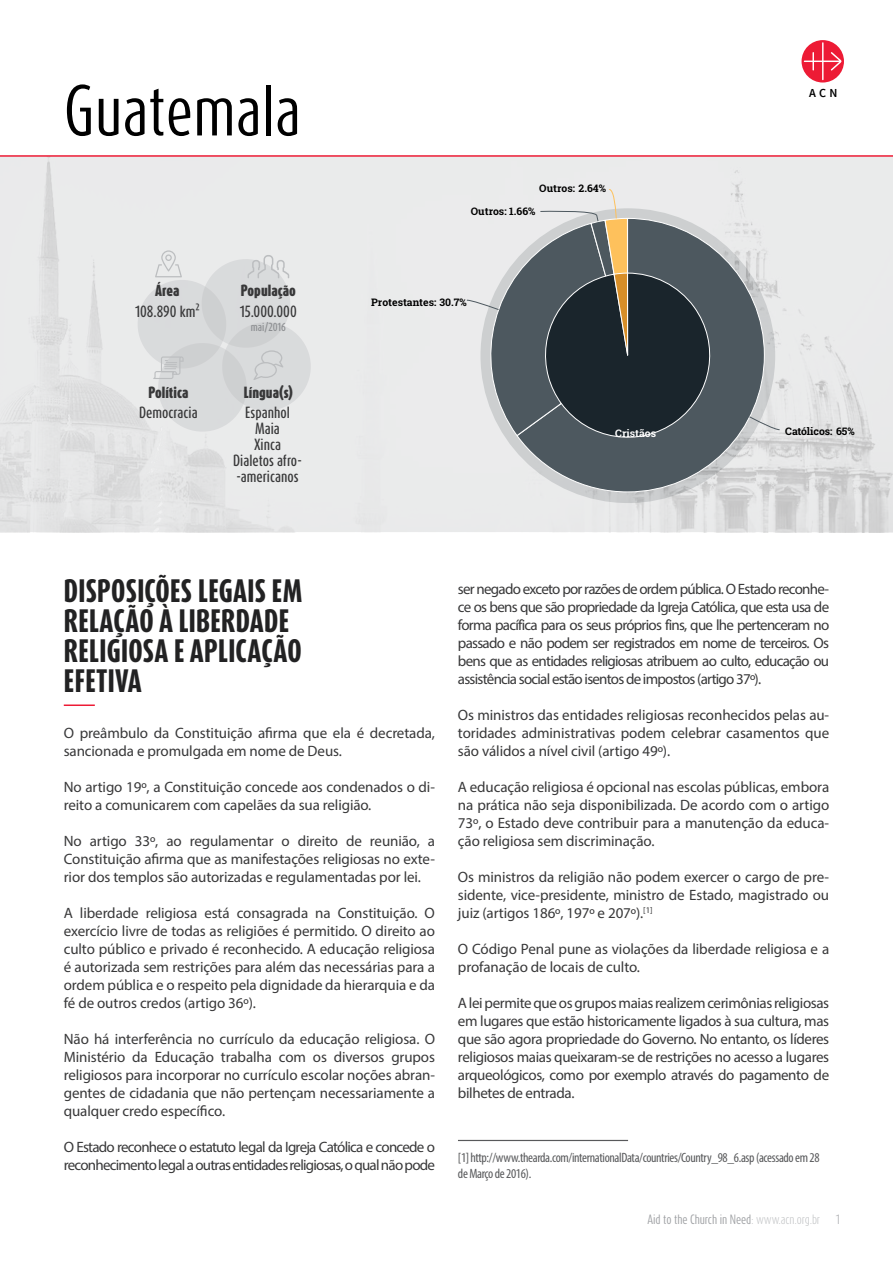
<style>
.page{position:relative;width:893px;height:1263px;background:#fff}
.page>*{position:absolute;margin:0;border:0;box-sizing:border-box;transform-origin:0 0}
.t1{font:60px "Dax Compact OT";color:#000}
.t2{font:800 27px/30px "Dax Compact OT";letter-spacing:.01em;color:#222223}
.t3{font:15px/18px "Myriad Pro";letter-spacing:-.005em;color:#383839;text-align:justify}
.t4{font:15px/18px "Myriad Pro";letter-spacing:-.05em;color:#383839}
.t5{font:condensed 13.5px/16.2px "Myriad Pro";letter-spacing:-.025em;color:#58595b}
.t6{font:500 13.5px/16.2px "Dax Compact OT";color:#383839;text-align:center}
.t7{font:900 13.5px "Dax Compact OT";letter-spacing:.005em;color:#383839}
.t8{font:600 12.3px "Source Sans Pro";color:#000}
.t9{font:11.25px "Dax Compact OT";letter-spacing:-.01em;color:#9fa1a4}
.t10{font:300 11.25px "Dax Compact OT";color:#9fa1a4}
.t11{font:700 10.5px "Roboto Slab";color:#000}
.t12{font:700 10.5px "Roboto Slab";color:#fff}
.t13{font:500 9.75px "Dax Compact OT";color:#8b8d90}
.s1{font-weight:300;color:#bcbec0}
</style>
<div class="page">
<img style="left:0;top:157px;width:893px;height:375px">
<hr style="left:0;top:155px;width:893px;height:2px;background:#ed1b35">
<svg style="left:132px;top:250px;width:184px;height:187px"></svg>
<svg style="left:801px;top:40px;width:43px;height:43px"></svg>
<svg style="left:804px;top:42px;width:37px;height:38px"></svg>
<svg style="left:516px;top:431px;width:249px;height:61px"></svg>
<svg style="left:466px;top:210px;width:314px;height:221px"></svg>
<svg style="left:473px;top:188px;width:260px;height:273px"></svg>
<hr style="left:64px;top:704px;width:31px;height:2px;background:#ed1b35">
<hr style="left:458px;top:1140px;width:170px;height:1px;background:#58595b">
<h1 class="t1" style="left:64px;top:71px;width:239px">Guatemala</h1>
<p class="t7" style="left:155px;top:281px;width:26px">Área</p>
<p class="t6" style="left:135px;top:303px;width:66px">108.890 km²</p>
<p class="t7" style="left:241px;top:281px;width:57px">População</p>
<p class="t6" style="left:240px;top:303px;width:58px">15.000.000</p>
<p class="t13" style="left:251px;top:320px;width:37px">mai/2016</p>
<p class="t7" style="left:148px;top:383px;width:41px">Política</p>
<p class="t7" style="left:244px;top:383px;width:51px">Língua(s)</p>
<p class="t6" style="left:139px;top:404px;width:60px">Democracia</p>
<p class="t6" style="left:233px;top:404px;width:70px">Espanhol<br>Maia<br>Xinca<br>Dialetos afro--americanos</p>
<p class="t11" style="left:539px;top:181px;width:68px">Outros: 2.64%</p>
<p class="t11" style="left:471px;top:204px;width:66px">Outros: 1.66%</p>
<p class="t11" style="left:371px;top:295px;width:97px">Protestantes: 30.7%</p>
<p class="t8" style="left:809px;top:85px;width:30px">ACN</p>
<p class="t12" style="left:615px;top:426px;width:42px">Cristãos</p>
<p class="t11" style="left:785px;top:424px;width:71px">Católicos: 65%</p>
<h2 class="t2" style="left:64px;top:575px;width:240px">DISPOSIÇÕES LEGAIS EM<br>RELAÇÃO À LIBERDADE<br>RELIGIOSA E APLICAÇÃO<br>EFETIVA</h2>
<p class="t3" style="left:64px;top:724px;width:373px">O preâmbulo da Constituição afirma que ela é decretada, sancionada e promulgada em nome de Deus.</p>
<p class="t3" style="left:64px;top:778px;width:373px">No artigo 19º, a Constituição concede aos condenados o di&shy;reito a comunicarem com capelães da sua religião.</p>
<p class="t3" style="left:64px;top:832px;width:373px">No artigo 33º, ao regulamentar o direito de reunião, a Constituição afirma que as manifestações religiosas no exte&shy;rior dos templos são autorizadas e regulamentadas por lei.</p>
<p class="t3" style="left:64px;top:904px;width:373px">A liberdade religiosa está consagrada na Constituição. O exercício livre de todas as religiões é permitido. O direito ao culto público e privado é reconhecido. A educação religiosa é autorizada sem restrições para além das necessárias para a ordem pública e o respeito pela dignidade da hierarquia e da fé de outros credos (artigo 36º).</p>
<p class="t3" style="left:64px;top:1030px;width:373px">Não há interferência no currículo da educação religiosa. O Ministério da Educação trabalha com os diversos grupos religiosos para incorporar no currículo escolar noções abran&shy;gentes de cidadania que não pertençam necessariamente a qualquer credo específico.</p>
<p class="t4" style="left:64px;top:1138px;width:373px">O Estado reconhece o estatuto legal da Igreja Católica e concede o reconhecimento legal a outras entidades religiosas, o qual não pode</p>
<p class="t3" style="left:458px;top:580px;width:373px">ser negado exceto por razões de ordem pública. O Estado reconhe&shy;ce os bens que são propriedade da Igreja Católica, que esta usa de forma pacífica para os seus próprios fins, que lhe pertenceram no passado e não podem ser registrados em nome de terceiros. Os bens que as entidades religiosas atribuem ao culto, educação ou assistência social estão isentos de impostos (artigo 37º).</p>
<p class="t3" style="left:458px;top:706px;width:373px">Os ministros das entidades religiosas reconhecidos pelas au&shy;toridades administrativas podem celebrar casamentos que são válidos a nível civil (artigo 49º).</p>
<p class="t3" style="left:458px;top:778px;width:373px">A educação religiosa é opcional nas escolas públicas, embora na prática não seja disponibilizada. De acordo com o artigo 73º, o Estado deve contribuir para a manutenção da educa&shy;ção religiosa sem discriminação.</p>
<p class="t3" style="left:458px;top:868px;width:373px">Os ministros da religião não podem exercer o cargo de pre&shy;sidente, vice-presidente, ministro de Estado, magistrado ou juiz (artigos 186º, 197º e 207º).<sup>[1]</sup></p>
<p class="t3" style="left:458px;top:940px;width:373px">O Código Penal pune as violações da liberdade religiosa e a profanação de locais de culto.</p>
<p class="t3" style="left:458px;top:994px;width:373px">A lei permite que os grupos maias realizem cerimônias religiosas em lugares que estão historicamente ligados à sua cultura, mas que são agora propriedade do Governo. No entanto, os líderes religiosos maias queixaram-se de restrições no acesso a lugares arqueológicos, como por exemplo através do pagamento de bilhetes de entrada.</p>
<p class="t5" style="left:458px;top:1149px;width:363px">[1]http://www.thearda.com/internationalData/countries/Country_98_6.asp (acessado em 28 de Março de 2016).</p>
<p class="t9" style="left:648px;top:1212px;width:174px">Aid to the Church in Need<span class="s1">: www.acn.org.br</span></p>
<p class="t10" style="left:836px;top:1212px;width:6px">1</p>
</div>
